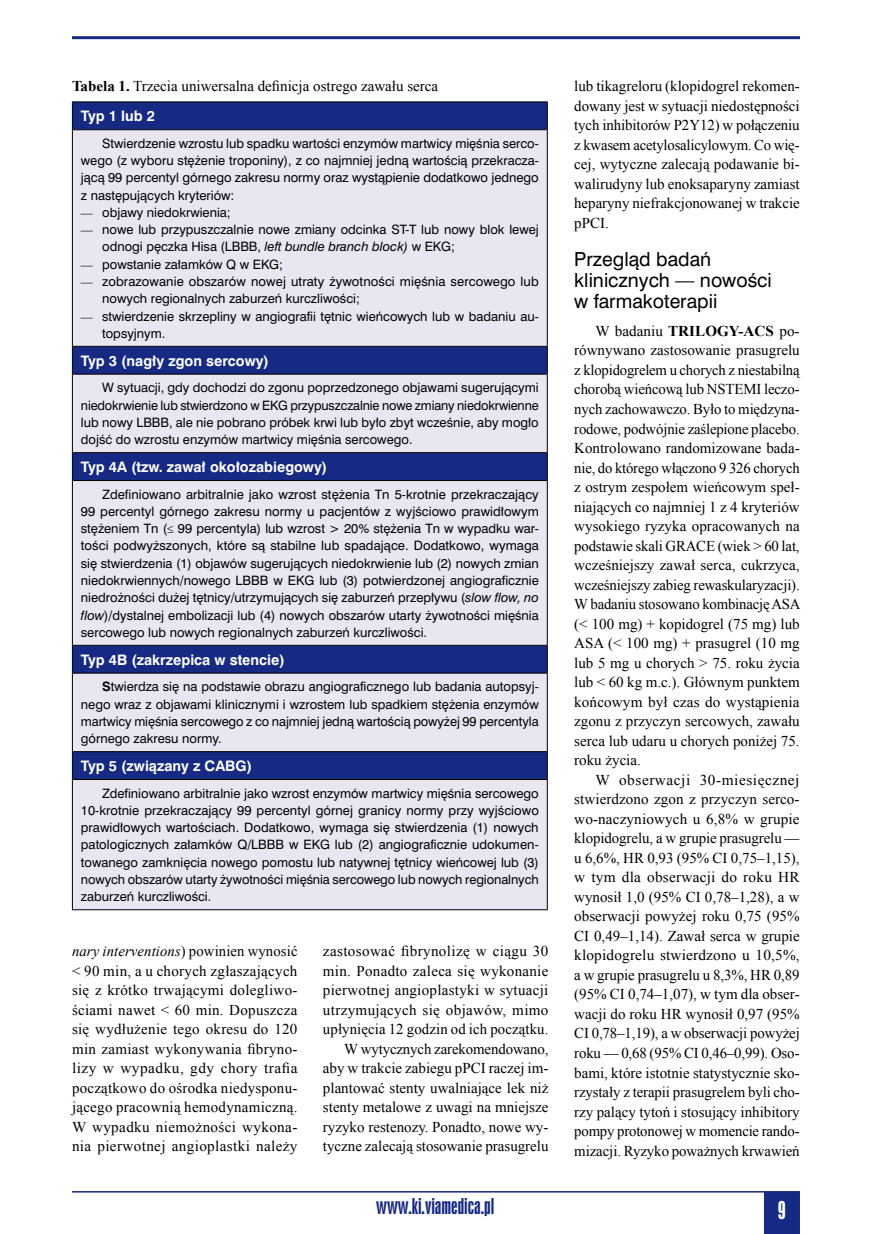
<style>
.page{position:relative;width:872px;height:1234px;background:#fff}
.page>*{position:absolute;margin:0;border:0;box-sizing:border-box;transform-origin:0 0}
.t1{font:21px "Swis 924 PL";color:#fff}
.t2{font:18px/21px "Swis 721 PL";color:#000}
.t3{font:18px "Swis 924 PL";color:#162983}
.t4{font:15px/19.5px "Times New Roman";color:#000;text-align:justify}
.t5{font:700 13.5px "Swis 721 PL";color:#fff}
.t6{font:12px/17.2px "Swis 721 PL";color:#000;text-align:justify}
.s1{font-weight:700}
.s2{font-family:"Times New Roman"}
.s3{font-style:italic}
</style>
<div class="page">
<svg style="left:764px;top:1192px;width:36px;height:41px"></svg>
<hr style="left:72px;top:1190px;width:728px;height:2px;background:#162983">
<hr style="left:72px;top:36px;width:728px;height:3px;background:#162983">
<div style="left:73px;top:102px;width:474px;height:27px;background:#162983"></div>
<svg style="left:73px;top:130px;width:474px;height:779px;background:#cacae1"></svg>
<hr style="left:72px;top:130px;width:1px;height:216px;background:#000">
<hr style="left:547px;top:130px;width:1px;height:216px;background:#000">
<hr style="left:72px;top:374px;width:1px;height:78px;background:#000">
<hr style="left:547px;top:374px;width:1px;height:78px;background:#000">
<hr style="left:72px;top:481px;width:1px;height:163px;background:#000">
<hr style="left:547px;top:481px;width:1px;height:163px;background:#000">
<hr style="left:72px;top:673px;width:1px;height:78px;background:#000">
<hr style="left:547px;top:673px;width:1px;height:78px;background:#000">
<hr style="left:72px;top:779px;width:1px;height:130px;background:#000">
<hr style="left:547px;top:779px;width:1px;height:130px;background:#000">
<hr style="left:72px;top:909px;width:475px;height:1px;background:#000">
<hr style="left:72px;top:101px;width:475px;height:1px;background:#000">
<svg style="left:72px;top:102px;width:1px;height:27px"></svg>
<svg style="left:547px;top:102px;width:1px;height:27px"></svg>
<hr style="left:72px;top:129px;width:475px;height:1px;background:#000">
<hr style="left:72px;top:346px;width:475px;height:1px;background:#000">
<svg style="left:72px;top:346px;width:1px;height:28px"></svg>
<svg style="left:547px;top:346px;width:1px;height:28px"></svg>
<hr style="left:72px;top:374px;width:475px;height:1px;background:#000">
<hr style="left:72px;top:452px;width:475px;height:1px;background:#000">
<svg style="left:72px;top:453px;width:1px;height:27px"></svg>
<svg style="left:547px;top:453px;width:1px;height:27px"></svg>
<hr style="left:72px;top:480px;width:475px;height:1px;background:#000">
<hr style="left:72px;top:644px;width:475px;height:1px;background:#000">
<svg style="left:72px;top:645px;width:1px;height:27px"></svg>
<svg style="left:547px;top:645px;width:1px;height:27px"></svg>
<hr style="left:72px;top:672px;width:475px;height:1px;background:#000">
<hr style="left:72px;top:751px;width:475px;height:1px;background:#000">
<svg style="left:72px;top:751px;width:1px;height:28px"></svg>
<svg style="left:547px;top:751px;width:1px;height:28px"></svg>
<hr style="left:72px;top:779px;width:475px;height:1px;background:#000">
<p class="t4" style="left:72px;top:76px;width:368px"><span class="s1">Tabela 1.</span> Trzecia uniwersalna definicja ostrego zawału serca</p>
<p class="t5" style="left:81px;top:107px;width:76px">Typ 1 lub 2</p>
<p class="t6" style="left:81px;top:134px;width:459px;text-indent:21px">Stwierdzenie wzrostu lub spadku wartości enzymów martwicy mięśnia serco&shy;wego (z wyboru stężenie troponiny), z co najmniej jedną wartością przekracza&shy;jącą 99 percentyl górnego zakresu normy oraz wystąpienie dodatkowo jednego z następujących kryteriów:</p>
<p class="t6" style="left:81px;top:203px;width:151px"><span class="s2">—</span> objawy niedokrwienia;</p>
<p class="t6" style="left:102px;top:221px;width:438px;text-indent:-21px"><span class="s2">—</span> nowe lub przypuszczalnie nowe zmiany odcinka ST-T lub nowy blok lewej odnogi pęczka Hisa (LBBB, <span class="s3">left bundle branch block)</span> w EKG;</p>
<p class="t6" style="left:81px;top:255px;width:204px"><span class="s2">—</span> powstanie załamków Q w EKG;</p>
<p class="t6" style="left:102px;top:272px;width:438px;text-indent:-21px"><span class="s2">—</span> zobrazowanie obszarów nowej utraty żywotności mięśnia sercowego lub nowych regionalnych zaburzeń kurczliwości;</p>
<p class="t6" style="left:102px;top:307px;width:438px;text-indent:-21px"><span class="s2">—</span> stwierdzenie skrzepliny w angiografii tętnic wieńcowych lub w badaniu au&shy;topsyjnym.</p>
<p class="t5" style="left:81px;top:351px;width:189px">Typ 3 (nagły zgon sercowy)</p>
<p class="t6" style="left:81px;top:379px;width:459px;text-indent:21px">W sytuacji, gdy dochodzi do zgonu poprzedzonego objawami sugerującymi niedokrwienie lub stwierdzono w EKG przypuszczalnie nowe zmiany niedokrwienne lub nowy LBBB, ale nie pobrano próbek krwi lub było zbyt wcześnie, aby mogło dojść do wzrostu enzymów martwicy mięśnia sercowego.</p>
<p class="t5" style="left:81px;top:458px;width:248px">Typ 4A (tzw. zawał okołozabiegowy)</p>
<p class="t6" style="left:81px;top:485px;width:459px;text-indent:21px">Zdefiniowano arbitralnie jako wzrost stężenia Tn 5-krotnie przekraczający 99 percentyl górnego zakresu normy u pacjentów z wyjściowo prawidłowym stężeniem Tn (≤ 99 percentyla) lub wzrost &gt; 20% stężenia Tn w wypadku war&shy;tości podwyższonych, które są stabilne lub spadające. Dodatkowo, wymaga się stwierdzenia (1) objawów sugerujących niedokrwienie lub (2) nowych zmian niedokrwiennych/nowego LBBB w EKG lub (3) potwierdzonej angiograficznie niedrożności dużej tętnicy/utrzymujących się zaburzeń przepływu (<span class="s3">slow flow, no flow</span>)/dystalnej embolizacji lub (4) nowych obszarów utarty żywotności mięśnia sercowego lub nowych regionalnych zaburzeń kurczliwości.</p>
<p class="t5" style="left:81px;top:650px;width:205px">Typ 4B (zakrzepica w stencie)</p>
<p class="t6" style="left:81px;top:677px;width:459px;text-indent:21px"><span class="s1">S</span>twierdza się na podstawie obrazu angiograficznego lub badania autopsyj&shy;nego wraz z objawami klinicznymi i wzrostem lub spadkiem stężenia enzymów martwicy mięśnia sercowego z co najmniej jedną wartością powyżej 99 percentyla górnego zakresu normy.</p>
<p class="t5" style="left:81px;top:756px;width:173px">Typ 5 (związany z CABG)</p>
<p class="t6" style="left:81px;top:784px;width:459px;text-indent:21px">Zdefiniowano arbitralnie jako wzrost enzymów martwicy mięśnia sercowego 10-krotnie przekraczający 99 percentyl górnej granicy normy przy wyjściowo prawidłowych wartościach. Dodatkowo, wymaga się stwierdzenia (1) nowych patologicznych załamków Q/LBBB w EKG lub (2) angiograficznie udokumen&shy;towanego zamknięcia nowego pomostu lub natywnej tętnicy wieńcowej lub (3) nowych obszarów utarty żywotności mięśnia sercowego lub nowych regionalnych zaburzeń kurczliwości.</p>
<p class="t4" style="left:72px;top:940px;width:227px"><span class="s3">nary interventions</span>) powinien wynosić &lt; 90 min, a u chorych zgłaszających się z krótko trwającymi dolegliwo&shy;ściami nawet &lt; 60 min. Dopuszcza się wydłużenie tego okresu do 120 min zamiast wykonywania fibryno&shy;lizy w wypadku, gdy chory trafia początkowo do ośrodka niedysponu&shy;jącego pracownią hemodynamiczną.<br>W wypadku niemożności wykona&shy;nia pierwotnej angioplastki należy</p>
<p class="t4" style="left:323px;top:940px;width:227px;text-align:right">zastosować fibrynolizę w ciągu 30 min. Ponadto zaleca się wykonanie pierwotnej angioplastyki w sytuacji utrzymujących się objawów, mimo upłynięcia 12 godzin od ich początku.<br>W wytycznych zarekomendowano, aby w trakcie zabiegu pPCI raczej im&shy;plantować stenty uwalniające lek niż stenty metalowe z uwagi na mniejsze ryzyko restenozy. Ponadto, nowe wy&shy;tyczne zalecają stosowanie prasugrelu</p>
<p class="t4" style="left:574px;top:76px;width:227px">lub tikagreloru (klopidogrel rekomen&shy;dowany jest w sytuacji niedostępności tych inhibitorów P2Y12) w połączeniu z kwasem acetylosalicylowym. Co wię&shy;cej, wytyczne zalecają podawanie bi&shy;walirudyny lub enoksaparyny zamiast heparyny niefrakcjonowanej w trakcie pPCI.</p>
<p class="t2" style="left:574px;top:248px;width:199px">Przegląd badań klinicznych — nowości w farmakoterapii</p>
<p class="t4" style="left:574px;top:321px;width:228px;text-indent:21px">W badaniu <span class="s1">TRILOGY-ACS</span> po&shy;równywano zastosowanie prasugrelu z klopidogrelem u chorych z niestabilną chorobą wieńcową lub NSTEMI leczo&shy;nych zachowawczo. Było to międzyna&shy;rodowe, podwójnie zaślepione placebo.<br>Kontrolowano randomizowane bada&shy;nie, do którego włączono 9 326 chorych z ostrym zespołem wieńcowym speł&shy;niających co najmniej 1 z 4 kryteriów wysokiego ryzyka opracowanych na podstawie skali GRACE (wiek &gt; 60 lat, wcześniejszy zawał serca, cukrzyca, wcześniejszy zabieg rewaskularyzacji).<br>W badaniu stosowano kombinację ASA (&lt; 100 mg) + kopidogrel (75 mg) lub ASA (&lt; 100 mg) + prasugrel (10 mg lub 5 mg u chorych &gt; 75. roku życia lub &lt; 60 kg m.c.). Głównym punktem końcowym był czas do wystąpienia zgonu z przyczyn sercowych, zawału serca lub udaru u chorych poniżej 75. roku życia.</p>
<p class="t4" style="left:574px;top:769px;width:227px;text-indent:21px">W obserwacji 30-miesięcznej stwierdzono zgon z przyczyn serco&shy;wo-naczyniowych u 6,8% w grupie klopidogrelu, a w grupie prasugrelu — u 6,6%, HR 0,93 (95% CI 0,75–1,15), w tym dla obserwacji do roku HR wynosił 1,0 (95% CI 0,78–1,28), a w obserwacji powyżej roku 0,75 (95% CI 0,49–1,14). Zawał serca w grupie klopidogrelu stwierdzono u 10,5%, a w grupie prasugrelu u 8,3%, HR 0,89 (95% CI 0,74–1,07), w tym dla obser&shy;wacji do roku HR wynosił 0,97 (95% CI 0,78–1,19), a w obserwacji powyżej roku — 0,68 (95% CI 0,46–0,99). Oso&shy;bami, które istotnie statystycznie sko&shy;rzystały z terapii prasugrelem byli cho&shy;rzy palący tytoń i stosujący inhibitory pompy protonowej w momencie rando&shy;mizacji. Ryzyko poważnych krwawień</p>
<p class="t3" style="left:376px;top:1194px;width:120px">www.ki.viamedica.pl</p>
<h1 class="t1" style="left:778px;top:1194px;width:10px">9</h1>
</div>
